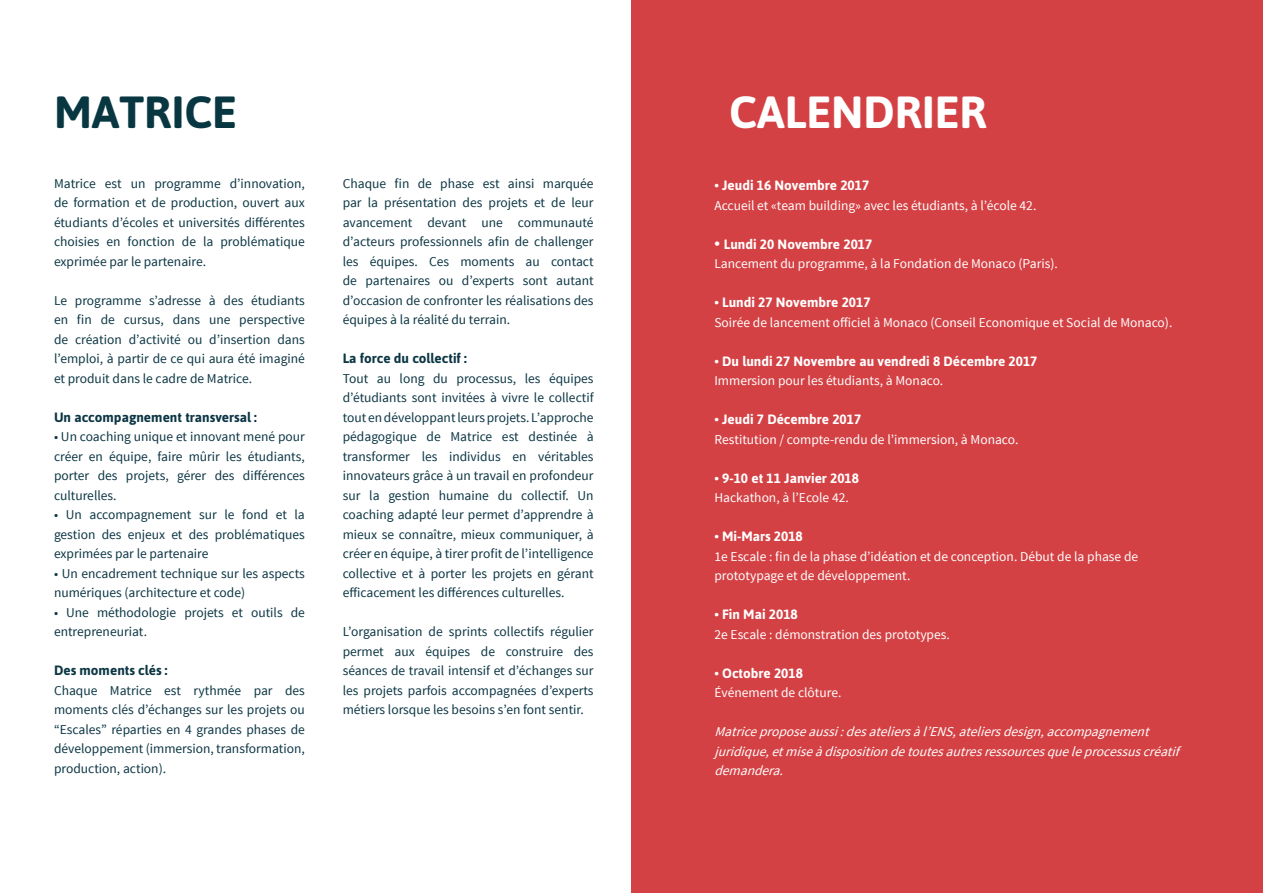
<style>
.page{position:relative;width:1263px;height:893px;background:#fff}
.page>*{position:absolute;margin:0;border:0;box-sizing:border-box;transform-origin:0 0}
.Titres_asap_maj_30{font:700 45px "Asap";color:#fff}
.Titres_asap_maj_30-2{font:700 45px "Asap";color:#083742}
.Source_sans_regular{font:13.5px/19.5px "Source Sans Pro";color:#0c3644;text-align:justify}
.source_sans_pro_9{font:13.5px/19.5px "Source Sans Pro";color:#fff}
.source_sans_pro_9-2{font:700 13.5px "Asap";color:#fff}
.source_sans_pro_9-3{font:italic 13.5px/19.5px "Source Sans Pro";color:#fff}
.Source_sans_regular-2{font:700 13.5px "Asap";color:#0c3644}
.s1{font-size:16.5px}
</style>
<div class="page">
<div style="left:631px;top:0;width:632px;height:893px;background:#d44144"></div>
<p class="Titres_asap_maj_30-2" style="left:54px;top:86px;width:184px">MATRICE</p>
<p class="Source_sans_regular" style="left:54px;top:174px;width:252px">Matrice est un programme d’innovation, de formation et de production, ouvert aux étudiants d’écoles et universités différentes choisies en fonction de la problématique exprimée par le partenaire.</p>
<p class="Source_sans_regular" style="left:54px;top:291px;width:252px">Le programme s’adresse à des étudiants en fin de cursus, dans une perspective de création d’activité ou d’insertion dans l’emploi, à partir de ce qui aura été imaginé et produit dans le cadre de Matrice.</p>
<p class="Source_sans_regular-2" style="left:54px;top:409px;width:204px">Un accompagnement transversal :</p>
<p class="Source_sans_regular" style="left:54px;top:427px;width:252px">• Un coaching unique et innovant mené pour créer en équipe, faire mûrir les étudiants, porter des projets, gérer des différences culturelles.</p>
<p class="Source_sans_regular" style="left:54px;top:505px;width:252px">• Un accompagnement sur le fond et la gestion des enjeux et des problématiques exprimées par le partenaire</p>
<p class="Source_sans_regular" style="left:54px;top:564px;width:252px">• Un encadrement technique sur les aspects numériques (architecture et code)</p>
<p class="Source_sans_regular" style="left:54px;top:603px;width:252px">• Une méthodologie projets et outils de entrepreneuriat.</p>
<p class="Source_sans_regular-2" style="left:54px;top:663px;width:115px">Des moments clés :</p>
<p class="Source_sans_regular" style="left:54px;top:681px;width:252px">Chaque Matrice est rythmée par des moments clés d’échanges sur les projets ou “Escales” réparties en 4 grandes phases de développement (immersion, transformation, production, action).</p>
<p class="Source_sans_regular" style="left:343px;top:174px;width:252px">Chaque fin de phase est ainsi marquée par la présentation des projets et de leur avancement devant une communauté d’acteurs professionnels afin de challenger les équipes. Ces moments au contact de partenaires ou d’experts sont autant d’occasion de confronter les réalisations des équipes à la réalité du terrain.</p>
<p class="Source_sans_regular-2" style="left:343px;top:351px;width:126px">La force du collectif :</p>
<p class="Source_sans_regular" style="left:343px;top:369px;width:252px">Tout au long du processus, les équipes d’étudiants sont invitées à vivre le collectif tout en développant leurs projets. L’approche pédagogique de Matrice est destinée à transformer les individus en véritables innovateurs grâce à un travail en profondeur sur la gestion humaine du collectif. Un coaching adapté leur permet d’apprendre à mieux se connaître, mieux communiquer, à créer en équipe, à tirer profit de l’intelligence collective et à porter les projets en gérant efficacement les différences culturelles.</p>
<p class="Source_sans_regular" style="left:343px;top:622px;width:252px">L’organisation de sprints collectifs régulier permet aux équipes de construire des séances de travail intensif et d’échanges sur les projets parfois accompagnées d’experts métiers lorsque les besoins s’en font sentir.</p>
<p class="Titres_asap_maj_30" style="left:729px;top:86px;width:259px">CALENDRIER</p>
<p class="source_sans_pro_9-2" style="left:714px;top:178px;width:156px">• Jeudi 16 Novembre 2017</p>
<p class="source_sans_pro_9" style="left:714px;top:196px;width:323px">Accueil et «team building» avec les étudiants, à l’école 42.</p>
<p class="source_sans_pro_9-2" style="left:714px;top:236px;width:159px"><span class="s1">•</span> Lundi 20 Novembre 2017</p>
<p class="source_sans_pro_9" style="left:714px;top:254px;width:345px">Lancement du programme, à la Fondation de Monaco (Paris).</p>
<p class="source_sans_pro_9-2" style="left:714px;top:295px;width:158px">• Lundi 27 Novembre 2017</p>
<p class="source_sans_pro_9" style="left:714px;top:313px;width:459px">Soirée de lancement officiel à Monaco (Conseil Economique et Social de Monaco).</p>
<p class="source_sans_pro_9-2" style="left:714px;top:353px;width:325px">• Du lundi 27 Novembre au vendredi 8 Décembre 2017</p>
<p class="source_sans_pro_9" style="left:714px;top:371px;width:230px">Immersion pour les étudiants, à Monaco.</p>
<p class="source_sans_pro_9-2" style="left:714px;top:412px;width:148px">• Jeudi 7 Décembre 2017</p>
<p class="source_sans_pro_9" style="left:714px;top:430px;width:305px">Restitution / compte-rendu de l’immersion, à Monaco.</p>
<p class="source_sans_pro_9-2" style="left:714px;top:470px;width:146px">• 9-10 et 11 Janvier 2018</p>
<p class="source_sans_pro_9" style="left:714px;top:488px;width:136px">Hackathon, à l’Ecole 42.</p>
<p class="source_sans_pro_9-2" style="left:714px;top:529px;width:90px">• Mi-Mars 2018</p>
<p class="source_sans_pro_9" style="left:714px;top:547px;width:425px">1e Escale : fin de la phase d’idéation et de conception. Début de la phase de prototypage et de développement.</p>
<p class="source_sans_pro_9-2" style="left:714px;top:607px;width:85px">• Fin Mai 2018</p>
<p class="source_sans_pro_9" style="left:714px;top:625px;width:237px">2e Escale : démonstration des prototypes.</p>
<p class="source_sans_pro_9-2" style="left:714px;top:665px;width:90px">• Octobre 2018</p>
<p class="source_sans_pro_9" style="left:714px;top:683px;width:128px">Événement de clôture.</p>
<p class="source_sans_pro_9-3" style="left:714px;top:722px;width:471px">Matriceproposeaussi:desateliersàl’ENS,ateliersdesign,accompagnement juridique,etmiseàdispositiondetoutesautresressourcesqueleprocessuscréatif demandera.</p>
</div>
